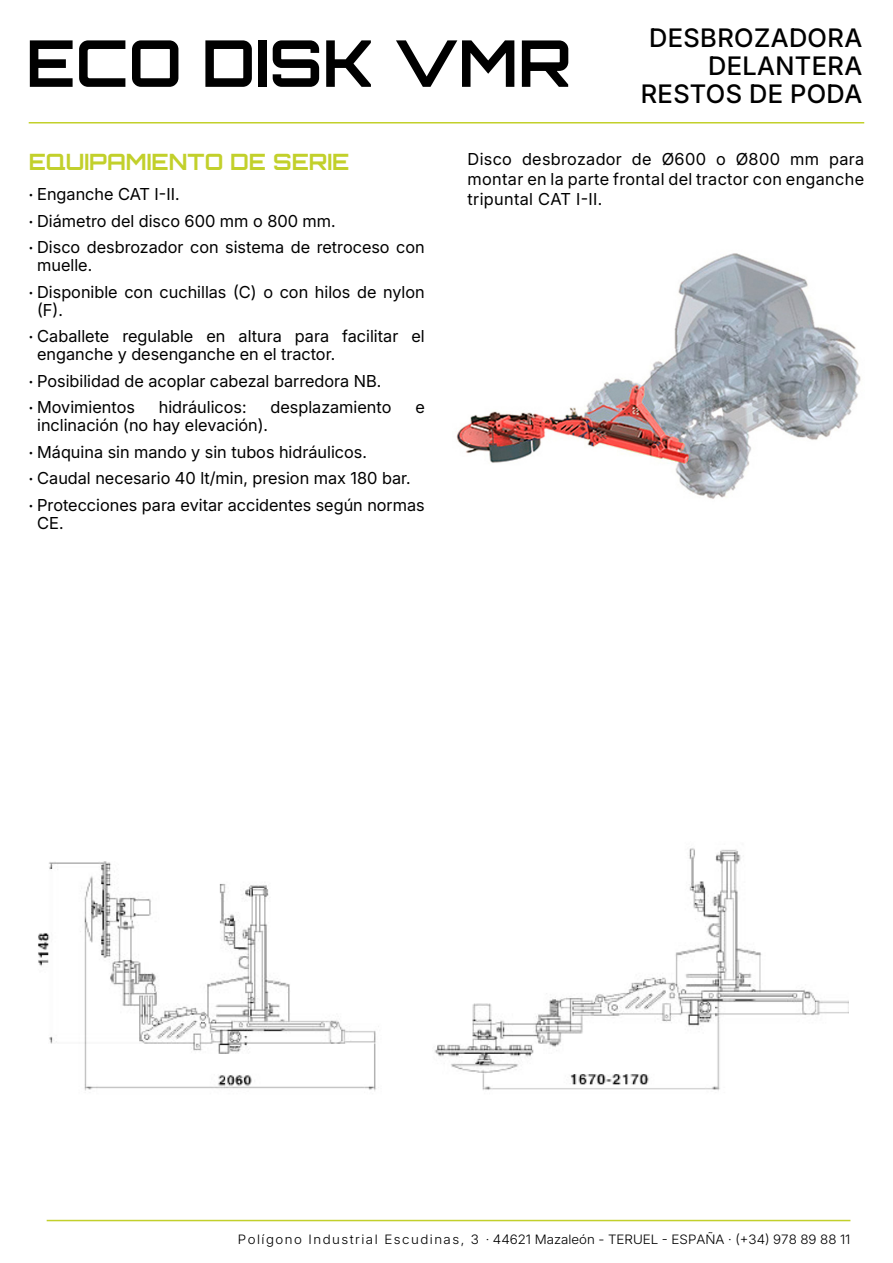
<style>
.page{position:relative;width:893px;height:1263px;background:#fff}
.page>*{position:absolute;margin:0;border:0;box-sizing:border-box;transform-origin:0 0}
.Titulo_Máquina_secundario{font:700 64.5px "Orbitron";color:#000}
.Subtitulo_secundario_2{font:500 25.5px "Inter 18 pt";letter-spacing:.015em;color:#000}
.Encabezado_opciones{font:700 22.5px "Orbitron";color:#c2d02b}
.Texto_contenido{font:16.5px/18px "Inter 18 pt";color:#000}
.t1{font:300 12.9px "Inter 18 pt";color:#000;scale:1.04 1}
.s1{font-family:"Lato"}
</style>
<div class="page">
<hr style="left:29px;top:122px;width:835px;height:1px;background:#c2d02b">
<hr style="left:47px;top:1220px;width:803px;height:1px;background:#c2d02b">
<img style="left:38px;top:848px;width:811px;height:243px">
<img style="left:456px;top:253px;width:405px;height:246px">
<p class="Titulo_Máquina_secundario" style="left:26px;top:23px;width:547px">ECO DISK VMR</p>
<p class="Subtitulo_secundario_2" style="left:649px;top:19px;width:215px">DESBROZADORA</p>
<p class="Subtitulo_secundario_2" style="left:708px;top:47px;width:156px">DELANTERA</p>
<p class="Subtitulo_secundario_2" style="left:641px;top:74px;width:223px">RESTOS DE PODA</p>
<p class="Encabezado_opciones" style="left:29px;top:147px;width:322px">EQUIPAMIENTO DE SERIE</p>
<p class="Texto_contenido" style="left:468px;top:149px;width:398px;line-height:19.8px;text-align:justify">Disco desbrozador de Ø600 o Ø800 mm para montar en la parte frontal del tractor con enganche tripuntal CAT I-II.</p>
<p class="Texto_contenido" style="left:29px;top:185px;width:152px"><span class="s1">·</span> Enganche CAT I-II.</p>
<p class="Texto_contenido" style="left:29px;top:211px;width:309px"><span class="s1">·</span> Diámetro del disco 600 mm o 800 mm.</p>
<p class="Texto_contenido" style="left:37px;top:238px;width:389px;text-indent:-9px"><span class="s1">·</span> Disco desbrozador con sistema de retroceso con muelle.</p>
<p class="Texto_contenido" style="left:37px;top:282px;width:389px;text-indent:-9px"><span class="s1">·</span> Disponible con cuchillas (C) o con hilos de nylon (F).</p>
<p class="Texto_contenido" style="left:37px;top:327px;width:389px;text-indent:-9px"><span class="s1">·</span> Caballete regulable en altura para facilitar el enganche y desenganche en el tractor.</p>
<p class="Texto_contenido" style="left:29px;top:371px;width:354px"><span class="s1">·</span> Posibilidad de acoplar cabezal barredora NB.</p>
<p class="Texto_contenido" style="left:29px;top:398px;width:108px"><span class="s1">·</span> Movimientos</p>
<p class="Texto_contenido" style="left:159px;top:398px;width:89px">hidráulicos:</p>
<p class="Texto_contenido" style="left:271px;top:398px;width:122px">desplazamiento</p>
<p class="Texto_contenido" style="left:415px;top:398px;width:11px">e</p>
<p class="Texto_contenido" style="left:37px;top:416px;width:232px">inclinación (no hay elevación).</p>
<p class="Texto_contenido" style="left:29px;top:442px;width:340px"><span class="s1">·</span> Máquina sin mando y sin tubos hidráulicos.</p>
<p class="Texto_contenido" style="left:29px;top:469px;width:384px"><span class="s1">·</span> Caudal necesario 40 lt/min, presion max 180 bar.</p>
<p class="Texto_contenido" style="left:37px;top:495px;width:389px;text-indent:-9px"><span class="s1">·</span> Protecciones para evitar accidentes según normas<br>CE.</p>
<p class="t1" style="left:238px;top:1230px;width:590px">Polígono Industrial Escudinas, 3 · 44621 Mazaleón - TERUEL - ESPAÑA · (+34) 978 89 88 11</p>
</div>
